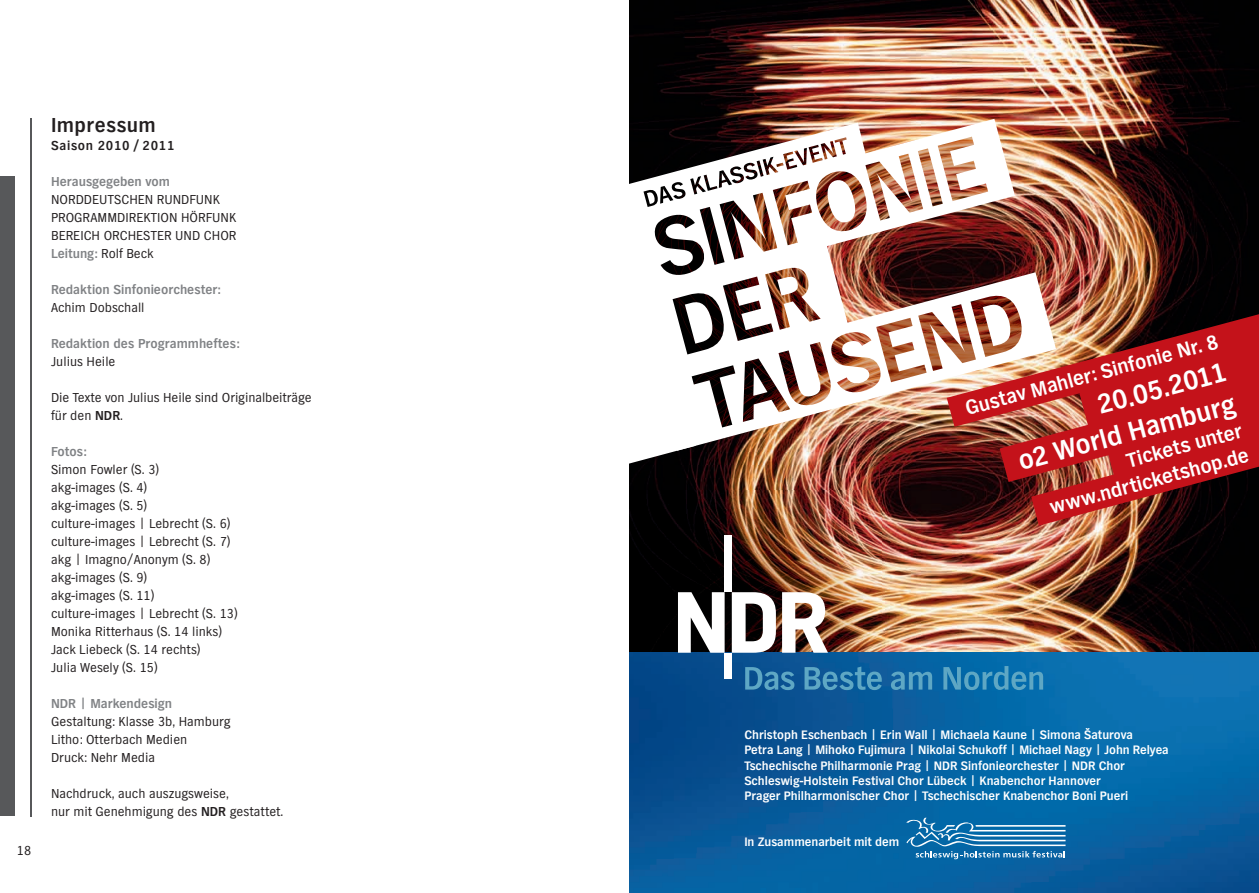
<style>
.page{position:relative;width:1259px;height:893px;background:#fff}
.page>*{position:absolute;margin:0;border:0;box-sizing:border-box;transform-origin:0 0}
.t1{font:700 28.05px/33.6px "NDR Sans CE";color:#fff;text-align:right}
.t2{font:700 21px/25.2px "NDR Sans CE";color:#fff;text-align:right}
.t3{font:700 21px "NDR Sans";letter-spacing:.02em;color:#231f20}
.t4{font:13.5px/18px "NDR Sans";color:#231f20}
.t5{font:700 13.5px "NDR Sans";color:#808285}
.t6{font:700 13.5px "NDR Sans";letter-spacing:.05em;color:#231f20}
.t7{font:700 12.75px/15.3px "NDR Sans CE";color:#fff}
.s1{font-weight:700;color:#808285}
.s2{font-weight:700}
</style>
<div class="page">
<div style="left:0;top:176px;width:15px;height:640px;background:#57585a"></div>
<hr style="left:30px;top:118px;width:1px;height:698px;background:#57585a">
<img style="left:629px;top:0;width:630px;height:653px">
<img style="left:629px;top:490px;width:253px;height:163px">
<img style="left:629px;top:653px;width:630px;height:240px">
<svg style="left:782px;top:592px;width:46px;height:61px"></svg>
<div style="left:724px;top:535px;width:8px;height:57px;background:#fff"></div>
<svg style="left:732px;top:592px;width:44px;height:61px"></svg>
<svg style="left:678px;top:592px;width:46px;height:61px"></svg>
<div style="left:724px;top:653px;width:8px;height:26px;background:#fff"></div>
<svg style="left:745px;top:667px;width:49px;height:23px"></svg>
<svg style="left:804px;top:666px;width:78px;height:24px"></svg>
<svg style="left:891px;top:672px;width:41px;height:18px"></svg>
<svg style="left:943px;top:666px;width:100px;height:24px"></svg>
<svg style="left:906px;top:818px;width:159px;height:41px"></svg>
<img style="left:946px;top:314px;width:313px;height:212px">
<img style="left:867px;top:272px;width:189px;height:179px">
<img style="left:629px;top:119px;width:386px;height:178px">
<img style="left:629px;top:123px;width:238px;height:346px">
<p class="t4" style="left:17px;top:841px;width:16px">18</p>
<h2 class="t3" style="left:51px;top:114px;width:106px">Impressum</h2>
<p class="t6" style="left:51px;top:138px;width:125px">Saison 2010 / 2011</p>
<p class="t5" style="left:51px;top:174px;width:120px">Herausgegeben vom</p>
<p class="t4" style="left:51px;top:191px;width:187px">NORDDEUTSCHEN RUNDFUNK<br>PROGRAMMDIREKTION HöRFUNK<br>BEREICH ORCHESTER UND CHOR<br><span class="s1">Leitung:</span> Rolf Beck</p>
<p class="t5" style="left:51px;top:282px;width:171px">Redaktion Sinfonieorchester:</p>
<p class="t4" style="left:51px;top:299px;width:95px">Achim Dobschall</p>
<p class="t5" style="left:51px;top:336px;width:190px">Redaktion des Programmheftes:</p>
<p class="t4" style="left:51px;top:353px;width:66px">Julius Heile</p>
<p class="t4" style="left:51px;top:389px;width:262px">Die Texte von Julius Heile sind Originalbeiträge für den <span class="s2">NDR</span>.</p>
<p class="t5" style="left:51px;top:444px;width:37px">Fotos:</p>
<p class="t4" style="left:51px;top:461px;width:188px">Simon Fowler (S. 3)<br>akg-images (S. 4)<br>akg-images (S. 5)<br>culture-images | Lebrecht (S. 6) culture-images | Lebrecht (S. 7) akg | Imagno/Anonym (S. 8) akg-images (S. 9)<br>akg-images (S. 11) culture-images | Lebrecht (S. 13)<br>Monika Ritterhaus (S. 14 links)<br>Jack Liebeck (S. 14 rechts)<br>Julia Wesely (S. 15)</p>
<p class="t5" style="left:51px;top:696px;width:122px">NDR | Markendesign</p>
<p class="t4" style="left:51px;top:713px;width:181px">Gestaltung: Klasse 3b, Hamburg<br>Litho: Otterbach Medien<br>Druck: Nehr Media</p>
<p class="t4" style="left:51px;top:785px;width:234px">Nachdruck, auch auszugsweise,<br>nur mit Genehmigung des <span class="s2">NDR</span> gestattet.</p>
<h2 class="t2" style="left:962px;top:397px;width:263px;rotate:-15deg">Gustav Mahler: Sinfonie Nr. 8</h2>
<h1 class="t1" style="left:1006px;top:413px;width:225px;rotate:-15deg">20.05.2011<br>o2 World Hamburg</h1>
<h2 class="t2" style="left:1041px;top:471px;width:206px;rotate:-15deg">Tickets unter www.ndrticketshop.de</h2>
<p class="t7" style="left:744px;top:727px;width:426px">Christoph Eschenbach | Erin Wall | Michaela Kaune | Simona Šaturova<br>Petra Lang | Mihoko Fujimura | Nikolai Schukoff | Michael Nagy | John Relyea Tschechische Philharmonie Prag | NDR Sinfonieorchester | NDR Chor Schleswig-Holstein Festival Chor Lübeck | Knabenchor Hannover<br>Prager Philharmonischer Chor | Tschechischer Knabenchor Boni Pueri</p>
<p class="t7" style="left:744px;top:834px;width:156px">In Zusammenarbeit mit dem</p>
</div>
